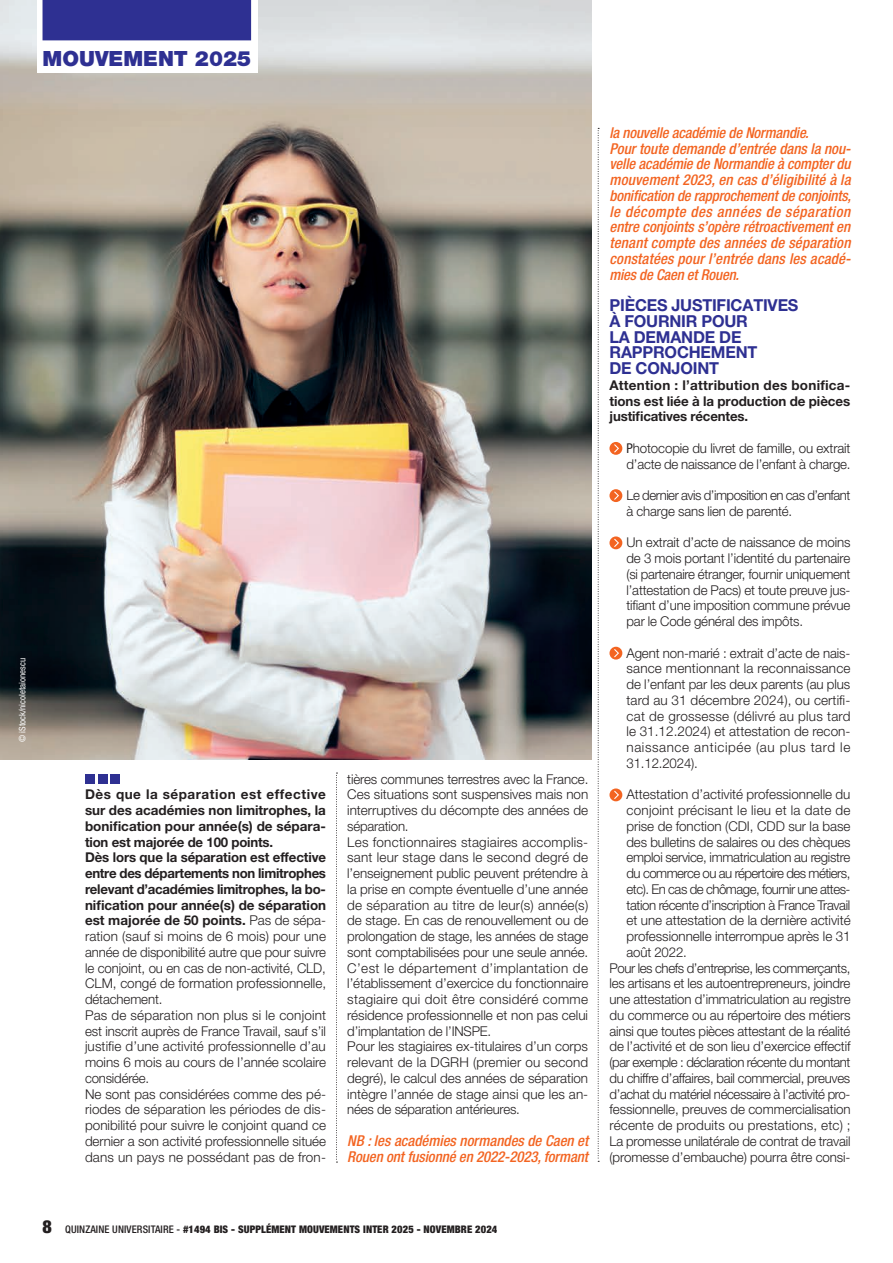
<style>
.page{position:relative;width:893px;height:1263px;background:#fff}
.page>*{position:absolute;margin:0;border:0;box-sizing:border-box;transform-origin:0 0}
.t1{font:900 21px "Helvetica Neue LT Pro";color:#2e3092}
.t2{font:900 condensed 18px "Helvetica Neue LT Pro";color:#231f20}
.t3{font:700 16.5px/15.8px "Helvetica Neue LT Pro";letter-spacing:-.01em;color:#2e3092}
.t4{font:italic 500 condensed 15px/15.8px "Helvetica Neue LT Pro";letter-spacing:-.005em;color:#f36421}
.t5{font:300 13.5px/15.8px "Helvetica Neue LT Pro";letter-spacing:-.005em;color:#231f20}
.t6{font:300 13.5px/15.8px "Helvetica Neue LT Pro";letter-spacing:-.035em;color:#231f20}
.t7{font:300 13.5px "Helvetica Neue LT Pro";letter-spacing:-.03em;color:#231f20}
.t8{font:700 13.5px/15.8px "Helvetica Neue LT Pro";letter-spacing:-.005em;color:#231f20;text-align:justify}
.t9{font:300 13.5px "Helvetica Neue LT Pro";letter-spacing:-.04em;color:#231f20}
.t10{font:300 13.5px "Helvetica Neue LT Pro";letter-spacing:.02em;color:#231f20}
.t11{font:900 condensed 10.5px "Helvetica Neue LT Pro";letter-spacing:.01em;color:#231f20}
.t12{font:condensed 9px "Helvetica Neue LT Pro";color:#fff}
.s1{font-weight:700}
.s2{font-weight:400;font-stretch:condensed}
.s3{font-weight:500}
</style>
<div class="page">
<div style="left:85px;top:774px;width:10px;height:10px;background:#2e3092"></div>
<div style="left:98px;top:774px;width:9px;height:10px;background:#2e3092"></div>
<div style="left:111px;top:774px;width:9px;height:10px;background:#2e3092"></div>
<svg style="left:609px;top:442px;width:13px;height:13px"></svg>
<svg style="left:614px;top:444px;width:5px;height:9px"></svg>
<svg style="left:609px;top:489px;width:13px;height:13px"></svg>
<svg style="left:614px;top:491px;width:5px;height:9px"></svg>
<svg style="left:609px;top:536px;width:13px;height:13px"></svg>
<svg style="left:614px;top:539px;width:5px;height:8px"></svg>
<svg style="left:609px;top:647px;width:13px;height:13px"></svg>
<svg style="left:614px;top:649px;width:5px;height:8px"></svg>
<svg style="left:609px;top:788px;width:13px;height:13px"></svg>
<svg style="left:614px;top:791px;width:5px;height:8px"></svg>
<svg style="left:336px;top:773px;width:1px;height:390px"></svg>
<svg style="left:598px;top:128px;width:1px;height:1034px"></svg>
<img style="left:0;top:0;width:591px;height:759px">
<div style="left:37px;top:0;width:220px;height:72px;background:#fff"></div>
<div style="left:43px;top:0;width:208px;height:40px;background:#2e3092"></div>
<h1 class="t1" style="left:43px;top:46px;width:210px">MOUVEMENT 2025</h1>
<p class="t12" style="left:17px;top:742px;width:86px;rotate:-90deg">© iStock/nicoletaionescu</p>
<p class="t5" style="left:85px;top:786px;width:243px"><span class="s1">Dès que la séparation est effective sur des académies non limitrophes, la bonification pour année(s) de sépara&shy;tion est majorée de 100 points.<br>Dès lors que la séparation est effective entre des départements non limitrophes relevant d’académies limitrophes, la bo&shy;nification pour année(s) de séparation est majorée de 50 points.</span> Pas de sépa&shy;ration (sauf si moins de 6 mois) pour une année de disponibilité autre que pour suivre le conjoint, ou en cas de non-activité, CLD, CLM, congé de formation professionnelle, détachement.<br>Pas de séparation non plus si le conjoint est inscrit auprès de France Travail, sauf s’il justifie d’une activité professionnelle d’au moins 6 mois au cours de l’année scolaire considérée.<br>Ne sont pas considérées comme des pé&shy;riodes de séparation les périodes de dis&shy;ponibilité pour suivre le conjoint quand ce dernier a son activité professionnelle située dans un pays ne possédant pas de fron-</p>
<p class="t5" style="left:347px;top:771px;width:243px">tières communes terrestres avec la France.<br>Ces situations sont suspensives mais non interruptives du décompte des années de séparation.<br>Les fonctionnaires stagiaires accomplis&shy;sant leur stage dans le second degré de l’enseignement public peuvent prétendre à la prise en compte éventuelle d’une année de séparation au titre de leur(s) année(s) de stage. En cas de renouvellement ou de prolongation de stage, les années de stage sont comptabilisées pour une seule année.<br>C’est le département d’implantation de l’établissement d’exercice du fonctionnaire stagiaire qui doit être considéré comme résidence professionnelle et non pas celui d’implantation de l’INSPE.<br>Pour les stagiaires ex-titulaires d’un corps relevant de la DGRH (premier ou second degré), le calcul des années de séparation intègre l’année de stage ainsi que les an&shy;nées de séparation antérieures.</p>
<p class="t4" style="left:347px;top:1133px;width:243px">NB : les académies normandes de Caen et<br>Rouen ont fusionné en 2022-2023, formant</p>
<p class="t4" style="left:609px;top:125px;width:243px">la nouvelle académie de Normandie.<br>Pour toute demande d’entrée dans la nou&shy;velle académie de Normandie à compter du mouvement 2023, en cas d’éligibilité à la bonification de rapprochement de conjoints, le décompte des années de séparation entre conjoints s’opère rétroactivement en tenant compte des années de séparation constatées pour l’entrée dans les acadé&shy;mies de Caen et Rouen.</p>
<p class="t3" style="left:609px;top:297px;width:190px">PIÈCES JUSTIFICATIVES<br>À FOURNIR POUR<br>LA DEMANDE DE<br>RAPPROCHEMENT<br>DE CONJOINT</p>
<p class="t8" style="left:609px;top:377px;width:242px">Attention : l’attribution des bonifica&shy;tions est liée à la production de pièces justificatives récentes.</p>
<p class="t5" style="left:626px;top:440px;width:226px"><span class="s2">P</span>hotocopie du livret de famille, ou extrait d’acte de naissance de l’enfant à charge.</p>
<p class="t6" style="left:626px;top:487px;width:225px">Le dernier avis d’imposition en cas d’enfant à charge sans lien de parenté.</p>
<p class="t5" style="left:626px;top:534px;width:225px;text-align:justify">Un extrait d’acte de naissance de moins de 3 mois portant l’identité du partenaire (si partenaire étranger, fournir uniquement l’attestation de Pacs) et toute preuve jus&shy;tifiant d’une imposition commune prévue par le Code général des impôts.</p>
<p class="t5" style="left:626px;top:645px;width:226px;text-align:justify">Agent non-marié : extrait d’acte de nais&shy;sance mentionnant la reconnaissance de l’enfant par les deux parents (au plus tard au 31 décembre 2024), ou certifi&shy;cat de grossesse (délivré au plus tard le 31.12.2024) et attestation de recon&shy;naissance anticipée (au plus tard le 31.12.2024).</p>
<p class="t5" style="left:626px;top:786px;width:225px">Attestation d’activité professionnelle du</p>
<p class="t10" style="left:626px;top:802px;width:226px">conjoint précisant le lieu et la date de</p>
<p class="t5" style="left:626px;top:818px;width:225px">prise de fonction (CDI, CDD sur la base</p>
<p class="t5" style="left:626px;top:834px;width:225px">des bulletins de salaires ou des chèques</p>
<p class="t5" style="left:626px;top:849px;width:225px">emploi service, immatriculation au registre</p>
<p class="t9" style="left:626px;top:865px;width:225px">du commerce ou au répertoire des métiers,</p>
<p class="t6" style="left:626px;top:881px;width:225px">etc). En cas de chômage, fournir une attes-</p>
<p class="t7" style="left:626px;top:896px;width:225px">tation récente d’inscription à France Travail</p>
<p class="t5" style="left:626px;top:912px;width:226px">et une attestation de la dernière activité</p>
<p class="t5" style="left:626px;top:928px;width:226px">professionnelle interrompue après le 31</p>
<p class="t5" style="left:626px;top:944px;width:62px">août 2022.</p>
<p class="t7" style="left:609px;top:959px;width:242px">Pour les chefs d’entreprise, les commerçants,</p>
<p class="t5" style="left:609px;top:975px;width:242px">les artisans et les autoentrepreneurs, joindre</p>
<p class="t5" style="left:609px;top:991px;width:243px">une attestation d’immatriculation au registre</p>
<p class="t5" style="left:609px;top:1007px;width:243px">du commerce ou au répertoire des métiers</p>
<p class="t5" style="left:609px;top:1023px;width:242px">ainsi que toutes pièces attestant de la réalité</p>
<p class="t5" style="left:609px;top:1038px;width:243px">de l’activité et de son lieu d’exercice effectif</p>
<p class="t6" style="left:609px;top:1054px;width:243px">(par exemple : déclaration récente du montant</p>
<p class="t5" style="left:609px;top:1070px;width:242px">du chiffre d’affaires, bail commercial, preuves</p>
<p class="t7" style="left:609px;top:1086px;width:242px">d’achat du matériel nécessaire à l’activité pro-</p>
<p class="t5" style="left:609px;top:1101px;width:243px">fessionnelle, preuves de commercialisation</p>
<p class="t5" style="left:609px;top:1117px;width:242px">récente de produits ou prestations, etc) ;</p>
<p class="t5" style="left:609px;top:1133px;width:243px">La promesse unilatérale de contrat de travail</p>
<p class="t5" style="left:609px;top:1149px;width:242px">(promesse d’embauche) pourra être consi-</p>
<h2 class="t2" style="left:43px;top:1216px;width:11px">8</h2>
<p class="t11" style="left:65px;top:1223px;width:434px"><span class="s3">QUINZAINE UNIVERSITAIRE -</span> #1494 BIS - SUPPLÉMENT MOUVEMENTS INTER 2025 - NOVEMBRE 2024</p>
</div>
